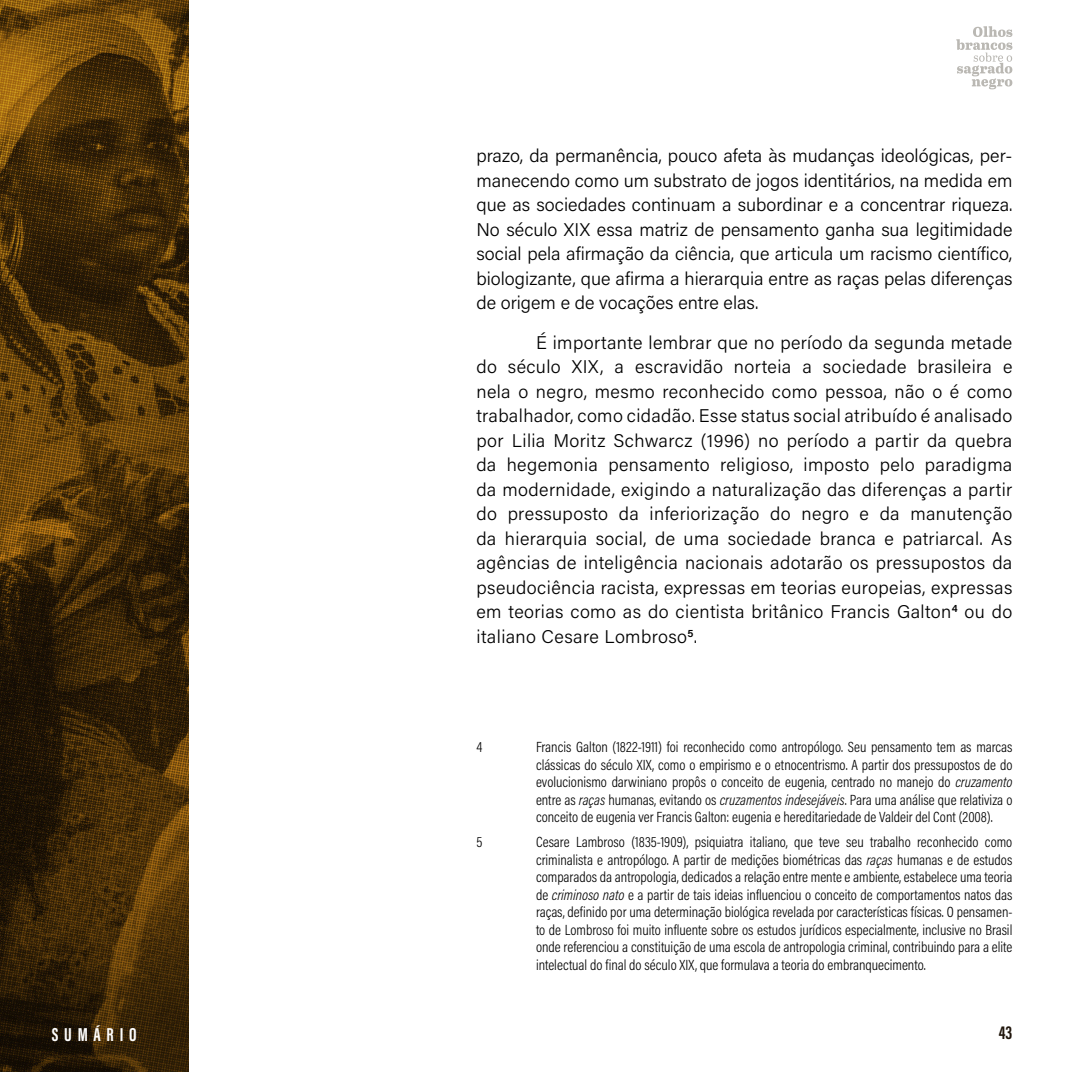
<style>
.page{position:relative;width:1072px;height:1072px;background:#fff}
.page>*{position:absolute;margin:0;border:0;box-sizing:border-box;transform-origin:0 0}
.t1{font:700 19.25px "Acumin Pro Extra Cond";letter-spacing:.3em;color:#fff}
.t2{font:700 19.25px "Acumin Pro Extra Cond";color:#1f150b}
.t3{font:300 18.38px/24.5px "Acumin Pro";letter-spacing:.01em;color:#000;text-align:justify}
.t4{font:300 14.88px/17.5px "Acumin Pro Cond";color:#000;text-align:justify}
.s1{font-style:italic}
</style>
<div class="page">
<img style="left:0;top:0;width:189px;height:1071px">
<svg style="left:956px;top:26px;width:56px;height:63px"></svg>
<p class="t3" style="left:476px;top:143px;width:537px">prazo, da permanência, pouco afeta às mudanças ideológicas, per&shy;manecendo como um substrato de jogos identitários, na medida em que as sociedades continuam a subordinar e a concentrar riqueza.<br>No século XIX essa matriz de pensamento ganha sua legitimidade social pela afirmação da ciência, que articula um racismo científico, biologizante, que afirma a hierarquia entre as raças pelas diferenças de origem e de vocações entre elas.</p>
<p class="t3" style="left:476px;top:329px;width:537px;text-indent:60px">É importante lembrar que no período da segunda metade do século XIX, a escravidão norteia a sociedade brasileira e nela o negro, mesmo reconhecido como pessoa, não o é como trabalhador, como cidadão. Esse status social atribuído é analisado por Lilia Moritz Schwarcz (1996) no período a partir da quebra da hegemonia pensamento religioso, imposto pelo paradigma da modernidade, exigindo a naturalização das diferenças a partir do pressuposto da inferiorização do negro e da manutenção da hierarquia social, de uma sociedade branca e patriarcal. As agências de inteligência nacionais adotarão os pressupostos da pseudociência racista, expressas em teorias europeias, expressas em teorias como as do cientista britânico Francis Galton<sup>4</sup> ou do italiano Cesare Lombroso<sup>5</sup>.</p>
<p class="t4" style="left:476px;top:738px;width:7px">4</p>
<p class="t4" style="left:536px;top:738px;width:478px">Francis Galton (1822-1911) foi reconhecido como antropólogo. Seu pensamento tem as marcas clássicas do século XIX, como o empirismo e o etnocentrismo. A partir dos pressupostos de do evolucionismo darwiniano propôs o conceito de eugenia, centrado no manejo do <span class="s1">cruzamento </span>entre as <span class="s1">raças</span> humanas, evitando os <span class="s1">cruzamentos indesejáveis</span>. Para uma análise que relativiza o conceito de eugenia ver Francis Galton: eugenia e hereditariedade de Valdeir del Cont (2008).</p>
<p class="t4" style="left:476px;top:833px;width:7px">5</p>
<p class="t4" style="left:536px;top:833px;width:478px">Cesare Lambroso (1835-1909), psiquiatra italiano, que teve seu trabalho reconhecido como criminalista e antropólogo. A partir de medições biométricas das <span class="s1">raças</span> humanas e de estudos comparados da antropologia, dedicados a relação entre mente e ambiente, estabelece uma teoria de <span class="s1">criminoso nato</span> e a partir de tais ideias influenciou o conceito de comportamentos natos das raças, definido por uma determinação biológica revelada por características físicas. O pensamen&shy;to de Lombroso foi muito influente sobre os estudos jurídicos especialmente, inclusive no Brasil onde referenciou a constituição de uma escola de antropologia criminal, contribuindo para a elite intelectual do final do século XIX, que formulava a teoria do embranquecimento.</p>
<p class="t1" style="left:52px;top:1022px;width:86px">SUMÁRIO</p>
<p class="t2" style="left:998px;top:1020px;width:15px">43</p>
</div>
